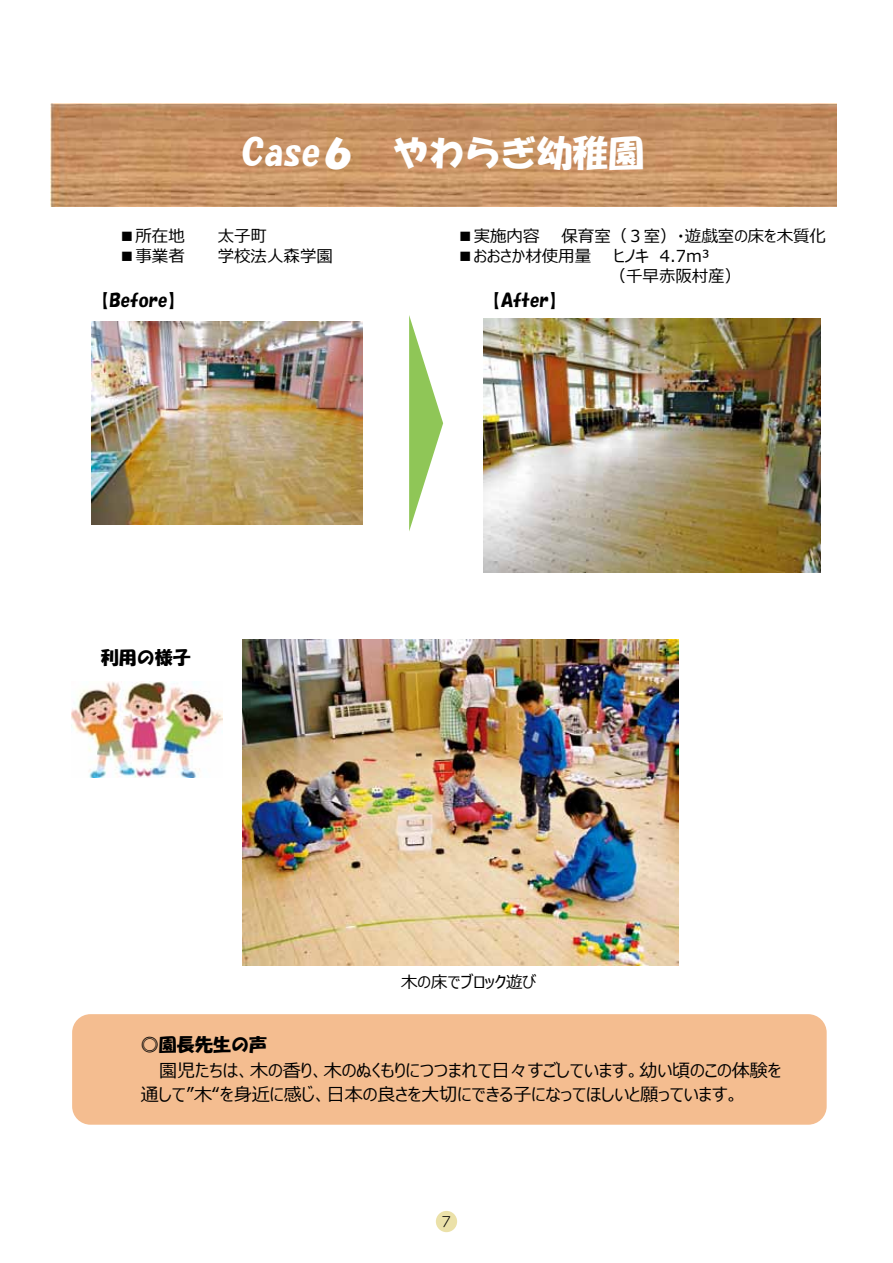
<style>
.page{position:relative;width:893px;height:1263px;background:#fff}
.page>*{position:absolute;margin:0;border:0;box-sizing:border-box;transform-origin:0 0}
.t1{font:36px "HGS Soei Kakupoptai";color:#fff}
.t2{font:18px/24.6px "Meiryo UI";color:#000}
.t3{font:18px "HGS Soei Kakupoptai";color:#000}
.t4{font:16.5px/19.8px "Meiryo UI";color:#000}
.t5{font:300 13.8px "UD Shin M Go Pro";color:#000}
</style>
<div class="page">
<img style="left:92px;top:322px;width:270px;height:203px">
<img style="left:243px;top:639px;width:435px;height:327px">
<img style="left:483px;top:319px;width:338px;height:253px">
<div style="left:72px;top:1014px;width:755px;height:111px;background:#f4bd90;border-radius:18px"></div>
<img style="left:50px;top:104px;width:786px;height:103px">
<svg style="left:409px;top:315px;width:34px;height:216px"></svg>
<img style="left:72px;top:682px;width:150px;height:96px">
<div style="left:436px;top:1211px;width:21px;height:21px;background:#ebe1a9;border-radius:50%"></div>
<h1 class="t1" style="left:242px;top:135px;width:404px">Case６ やわらぎ幼稚園</h1>
<p class="t4" style="left:119px;top:227px;width:67px">■所在地</p>
<p class="t4" style="left:218px;top:227px;width:51px">太子町</p>
<p class="t4" style="left:119px;top:247px;width:67px">■事業者</p>
<p class="t4" style="left:218px;top:247px;width:117px">学校法人森学園</p>
<p class="t4" style="left:457px;top:227px;width:84px">■実施内容</p>
<p class="t4" style="left:561px;top:227px;width:266px">保育室（３室）・遊戯室の床を木質化</p>
<p class="t4" style="left:457px;top:247px;width:136px">■おおさか材使用量</p>
<p class="t4" style="left:610px;top:247px;width:133px">ヒノキ 4.7m³<br>（千早赤阪村産）</p>
<p class="t3" style="left:91px;top:291px;width:95px">【Before】</p>
<p class="t3" style="left:483px;top:291px;width:85px">【After】</p>
<p class="t3" style="left:101px;top:648px;width:91px">利用の様子</p>
<p class="t4" style="left:401px;top:973px;width:137px">木の床でブロック遊び</p>
<p class="t3" style="left:141px;top:1035px;width:128px">◎園長先生の声</p>
<p class="t2" style="left:141px;top:1059px;width:642px">　 園児たちは、木の香り、木のぬくもりにつつまれて日々すごしています。幼い頃のこの体験を通して”木“を身近に感じ、日本の良さを大切にできる子になってほしいと願っています。</p>
<p class="t5" style="left:442px;top:1210px;width:11px">7</p>
</div>
